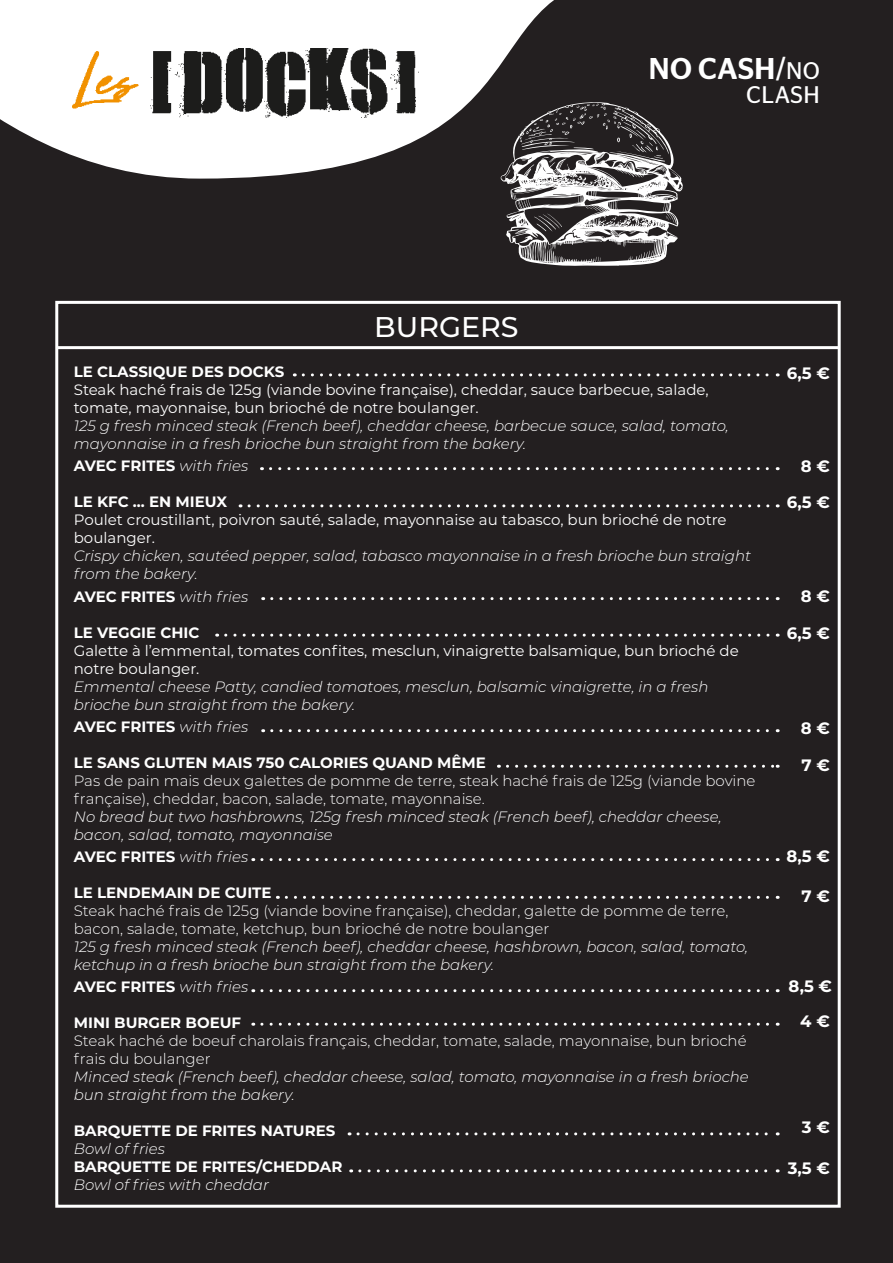
<style>
.page{position:relative;width:893px;height:1263px;background:#231f20}
.page>*{position:absolute;margin:0;border:0;box-sizing:border-box;transform-origin:0 0}
.t1{font:500 30px "Stag Sans";letter-spacing:.02em;color:#fff}
.t2{font:500 28.5px "Montserrat";color:#fff}
.t3{font:24px "Stag Sans";letter-spacing:.02em;color:#fff}
.t4{font:700 16.5px "Montserrat";color:#fff}
.t5{font:italic 300 15px/18px "Montserrat";color:#fff}
.t6{font:300 15px/18px "Montserrat";color:#fff}
.t7{font:15px/18px "Montserrat";color:#fff}
.t8{font:700 15px "Montserrat";color:#fff}
.s1{font-weight:400}
.s2{font-weight:400;font-size:24px}
.s3{font-weight:300;font-style:italic}
</style>
<div class="page">
<svg style="left:0;top:0;width:554px;height:179px;fill:#fff"></svg>
<svg style="left:501px;top:102px;width:182px;height:164px"></svg>
<div style="left:55px;top:301px;width:786px;height:907px;background:#231f20;border:3px solid #fff"></div>
<hr style="left:57px;top:346px;width:782px;height:3px;background:#fff">
<svg style="left:303px;top:373px;width:475px;height:3px"></svg>
<svg style="left:271px;top:467px;width:507px;height:3px"></svg>
<svg style="left:249px;top:504px;width:529px;height:3px"></svg>
<svg style="left:226px;top:634px;width:552px;height:3px"></svg>
<svg style="left:507px;top:765px;width:271px;height:3px"></svg>
<svg style="left:272px;top:597px;width:506px;height:3px"></svg>
<svg style="left:272px;top:729px;width:506px;height:3px"></svg>
<svg style="left:262px;top:858px;width:516px;height:3px"></svg>
<svg style="left:262px;top:1023px;width:516px;height:3px"></svg>
<svg style="left:358px;top:1132px;width:420px;height:3px"></svg>
<svg style="left:360px;top:1169px;width:418px;height:3px"></svg>
<svg style="left:286px;top:896px;width:492px;height:3px"></svg>
<svg style="left:262px;top:989px;width:516px;height:3px"></svg>
<img style="left:72px;top:49px;width:347px;height:69px">
<p class="t2" style="left:374px;top:307px;width:146px">BURGERS</p>
<p class="t1" style="left:649px;top:52px;width:173px">NO CASH<span class="s1">/</span><span class="s2">NO</span></p>
<p class="t3" style="left:746px;top:81px;width:75px">CLASH</p>
<p class="t8" style="left:74px;top:361px;width:212px">LE CLASSIQUE DES DOCKS</p>
<p class="t7" style="left:74px;top:380px;width:636px">Steak haché frais de 125g (viande bovine française), cheddar, sauce barbecue, salade, tomate, mayonnaise, bun brioché de notre boulanger.</p>
<p class="t5" style="left:74px;top:416px;width:657px">125 g fresh minced steak (French beef), cheddar cheese, barbecue sauce, salad, tomato, mayonnaise in a fresh brioche bun straight from the bakery.</p>
<p class="t8" style="left:74px;top:455px;width:176px">AVEC FRITES <span class="s3">with fries</span></p>
<p class="t8" style="left:74px;top:491px;width:155px">LE KFC ... EN MIEUX</p>
<p class="t7" style="left:74px;top:510px;width:654px">Poulet croustillant, poivron sauté, salade, mayonnaise au tabasco, bun brioché de notre boulanger.</p>
<p class="t5" style="left:74px;top:546px;width:679px">Crispy chicken, sautéed pepper, salad, tabasco mayonnaise in a fresh brioche bun straight from the bakery.</p>
<p class="t8" style="left:74px;top:585px;width:176px">AVEC FRITES <span class="s3">with fries</span></p>
<p class="t8" style="left:74px;top:621px;width:127px">LE VEGGIE CHIC</p>
<p class="t7" style="left:74px;top:641px;width:666px">Galette à l’emmental, tomates confites, mesclun, vinaigrette balsamique, bun brioché de notre boulanger.</p>
<p class="t5" style="left:74px;top:677px;width:636px">Emmental cheese Patty, candied tomatoes, mesclun, balsamic vinaigrette, in a fresh brioche bun straight from the bakery.</p>
<p class="t8" style="left:74px;top:716px;width:176px">AVEC FRITES <span class="s3">with fries</span></p>
<p class="t8" style="left:74px;top:752px;width:414px">LE SANS GLUTEN MAIS 750 CALORIES QUAND MÊME</p>
<p class="t6" style="left:74px;top:771px;width:683px">Pas de pain mais deux galettes de pomme de terre, steak haché frais de 125g (viande bovine française), cheddar, bacon, salade, tomate, mayonnaise.</p>
<p class="t5" style="left:74px;top:807px;width:649px">No bread but two hashbrowns, 125g fresh minced steak (French beef), cheddar cheese, bacon, salad, tomato, mayonnaise</p>
<p class="t8" style="left:74px;top:846px;width:176px">AVEC FRITES <span class="s3">with fries</span></p>
<p class="t8" style="left:74px;top:882px;width:199px">LE LENDEMAIN DE CUITE</p>
<p class="t6" style="left:74px;top:901px;width:656px">Steak haché frais de 125g (viande bovine française), cheddar, galette de pomme de terre, bacon, salade, tomate, ketchup, bun brioché de notre boulanger</p>
<p class="t5" style="left:74px;top:937px;width:676px">125 g fresh minced steak (French beef), cheddar cheese, hashbrown, bacon, salad, tomato, ketchup in a fresh brioche bun straight from the bakery.</p>
<p class="t8" style="left:74px;top:976px;width:176px">AVEC FRITES <span class="s3">with fries</span></p>
<p class="t8" style="left:74px;top:1012px;width:169px">MINI BURGER BOEUF</p>
<p class="t6" style="left:74px;top:1031px;width:674px">Steak haché de boeuf charolais français, cheddar, tomate, salade, mayonnaise, bun brioché frais du boulanger</p>
<p class="t5" style="left:74px;top:1067px;width:677px">Minced steak (French beef), cheddar cheese, salad, tomato, mayonnaise in a fresh brioche bun straight from the bakery.</p>
<p class="t8" style="left:74px;top:1120px;width:263px">BARQUETTE DE FRITES NATURES</p>
<p class="t5" style="left:74px;top:1139px;width:93px">Bowl of fries</p>
<p class="t8" style="left:74px;top:1156px;width:270px">BARQUETTE DE FRITES/CHEDDAR</p>
<p class="t5" style="left:74px;top:1175px;width:197px">Bowl of fries with cheddar</p>
<p class="t4" style="left:787px;top:361px;width:45px">6,5 €</p>
<p class="t4" style="left:801px;top:454px;width:31px">8 €</p>
<p class="t4" style="left:787px;top:490px;width:45px">6,5 €</p>
<p class="t4" style="left:801px;top:584px;width:31px">8 €</p>
<p class="t4" style="left:787px;top:621px;width:45px">6,5 €</p>
<p class="t4" style="left:801px;top:716px;width:31px">8 €</p>
<p class="t4" style="left:801px;top:753px;width:30px">7 €</p>
<p class="t4" style="left:786px;top:844px;width:45px">8,5 €</p>
<p class="t4" style="left:801px;top:884px;width:30px">7 €</p>
<p class="t4" style="left:789px;top:974px;width:45px">8,5 €</p>
<p class="t4" style="left:800px;top:1009px;width:31px">4 €</p>
<p class="t4" style="left:802px;top:1115px;width:29px">3 €</p>
<p class="t4" style="left:788px;top:1156px;width:44px">3,5 €</p>
</div>
